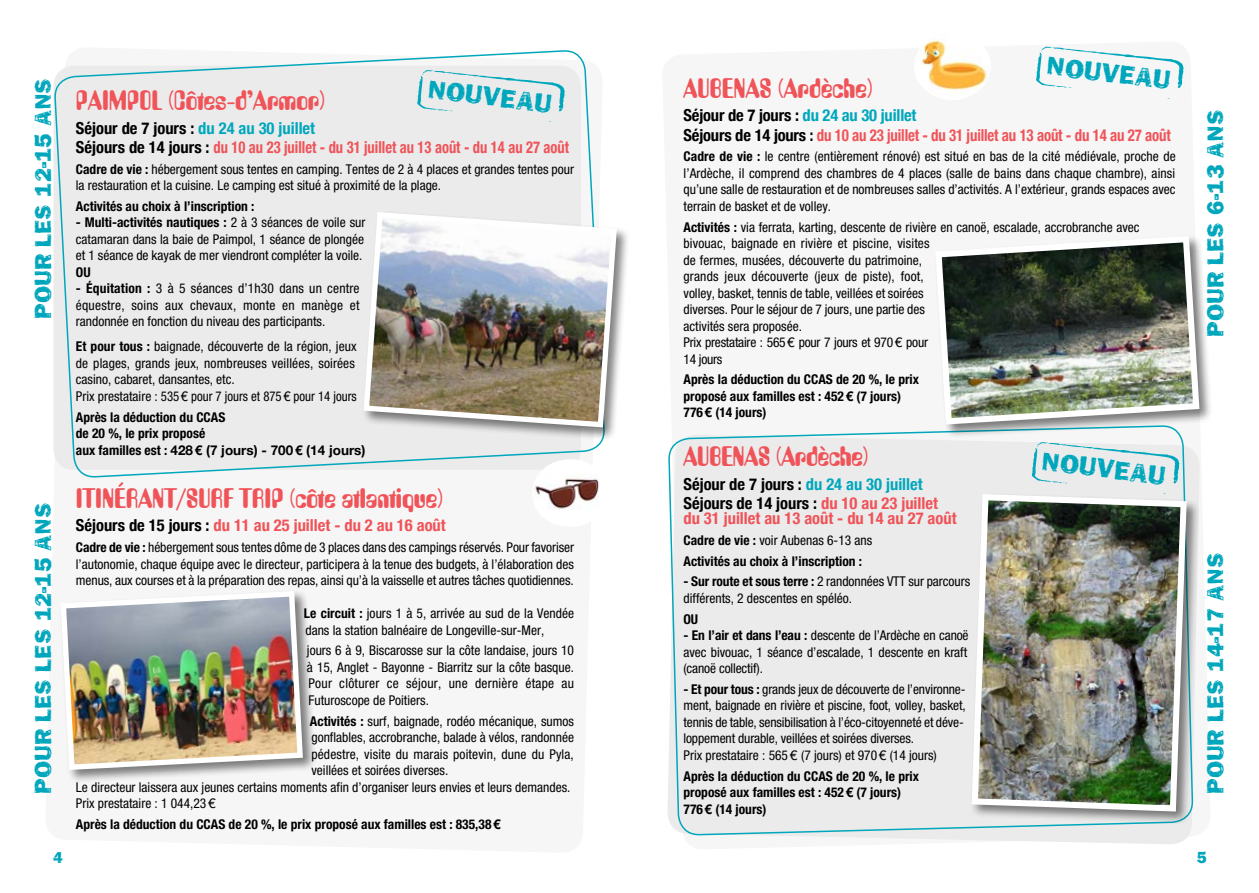
<style>
.page{position:relative;width:1259px;height:893px;background:#fff}
.page>*{position:absolute;margin:0;border:0;box-sizing:border-box;transform-origin:0 0}
.t1{font:27px "Amelia BT";color:#f05358}
.t2{font:27px "Frankie";color:#00a7bc}
.t3{font:24px "Frankie";color:#00a7bc}
.t4{font:700 condensed 16.5px/19.2px "Helvetica Neue";color:#f05358;scale:.9 1}
.t5{font:700 condensed 16.5px/19.2px "Helvetica Neue";color:#f05358;scale:.88 1}
.t6{font:700 condensed 16.5px "Helvetica Neue";color:#f05358}
.t7{font:700 condensed 16.5px/19.2px "Helvetica Neue";color:#000}
.t8{font:16.5px "Frankie";color:#00a7bc}
.t9{font:condensed 13.5px/16.5px "Helvetica Neue";color:#000;text-align:justify}
.t10{font:700 condensed 13.5px/16.5px "Helvetica Neue";color:#000}
.s1{color:#000}
.s2{color:#00a7bc}
.s3{font-weight:700}
.s4{font-stretch:normal}
.s5{color:#f05358}
.s6{font-weight:400}
</style>
<div class="page">
<div style="left:668px;top:431px;width:525px;height:413px;background:#ebebec"></div>
<div style="left:933px;top:235px;width:280px;height:203px;background:#000;opacity:.5"></div>
<img style="left:933px;top:235px;width:269px;height:193px">
<div style="left:970px;top:493px;width:230px;height:332px;background:#000;opacity:.5"></div>
<img style="left:968px;top:491px;width:221px;height:324px">
<svg style="left:54px;top:50px;width:549px;height:428px;background:#e8ebec"></svg>
<div style="left:59px;top:590px;width:258px;height:194px;background:#000;opacity:.5"></div>
<img style="left:59px;top:590px;width:247px;height:183px">
<div style="left:362px;top:211px;width:269px;height:230px;background:#000;opacity:.5"></div>
<img style="left:361px;top:209px;width:258px;height:221px">
<svg style="left:417px;top:70px;width:147px;height:52px;background:#dee7e9"></svg>
<svg style="left:1036px;top:47px;width:147px;height:52px"></svg>
<svg style="left:1031px;top:442px;width:148px;height:52px;background:#dee7e9"></svg>
<img style="left:531px;top:459px;width:72px;height:68px">
<img style="left:919px;top:39px;width:68px;height:56px">
<h2 class="t3" style="left:29px;top:319px;width:243px;rotate:-90deg">POUR LES 12-15 ANS</h2>
<h2 class="t3" style="left:29px;top:794px;width:293px;rotate:-90deg">POUR LES LES 12-15 ANS</h2>
<h1 class="t2" style="left:429px;top:73px;width:91px;rotate:7deg">Nou veau</h1>
<h1 class="t1" style="left:76px;top:85px;width:251px">PAIMPOL (Côtes-d’Armor)</h1>
<p class="t5" style="left:76px;top:117px;width:562px"><span class="s1">Séjour de 7 jours :</span> <span class="s2">du 24 au 30 juillet<br></span><span class="s1">Séjours de 14 jours :</span> du 10 au 23 juillet - du 31 juillet au 13 août - du 14 au 27 août</p>
<p class="t9" style="left:76px;top:160px;width:500px"><span class="s3">Cadre de vie :</span> hébergement sous tentes en camping. Tentes de 2 à 4 places et grandes tentes pour la restauration et la cuisine. Le camping est situé à proximité de la plage.</p>
<p class="t10" style="left:76px;top:198px;width:180px">Activités au choix à l’inscription :</p>
<p class="t9" style="left:76px;top:214px;width:291px"><span class="s3">- Multi-activités nautiques :</span> 2 à 3 séances de voile sur catamaran dans la baie de Paimpol, 1 séance de plongée et 1 séance de kayak de mer viendront compléter la voile.</p>
<p class="t10" style="left:76px;top:264px;width:16px">OU</p>
<p class="t9" style="left:76px;top:280px;width:285px"><span class="s3">- Équitation :</span> 3 à 5 séances d’1h30 dans un centre équestre, soins aux chevaux, monte en manège et randonnée en fonction du niveau des participants.</p>
<p class="t9" style="left:76px;top:338px;width:282px;text-align:left"><span class="s3">Et pour tous :</span> baignade, découverte de la région, jeux de plages, grands jeux, nombreuses veillées, soirées casino, cabaret, dansantes, etc.<br>Prix prestataire : 535<span class="s4">€</span> pour 7 jours et 875<span class="s4">€</span> pour 14 jours</p>
<p class="t10" style="left:76px;top:408px;width:291px">Après la déduction du CCAS<br>de 20 %, le prix proposé<br>aux familles est : <span class="s4">428€ (7 jours) - 700€ (14 jours)</span></p>
<h1 class="t1" style="left:76px;top:482px;width:369px">ITINÉRANT/SURF TRIP (côte atlantique)</h1>
<p class="t6" style="left:76px;top:512px;width:371px"><span class="s1">Séjours de 15 jours :</span> du 11 au 25 juillet - du 2 au 16 août</p>
<p class="t9" style="left:76px;top:539px;width:500px"><span class="s3">Cadre de vie :</span> hébergement sous tentes dôme de 3 places dans des campings réservés. Pour favoriser l’autonomie, chaque équipe avec le directeur, participera à la tenue des budgets, à l’élaboration des menus, aux courses et à la préparation des repas, ainsi qu’à la vaisselle et autres tâches quotidiennes.</p>
<p class="t9" style="left:304px;top:605px;width:272px"><span class="s3">Le circuit :</span> jours 1 à 5, arrivée au sud de la Vendée dans la station balnéaire de Longeville-sur-Mer,</p>
<p class="t9" style="left:307px;top:642px;width:269px">jours 6 à 9, Biscarosse sur la côte landaise, jours 10 à 15, Anglet - Bayonne - Biarritz sur la côte basque.<br>Pour clôturer ce séjour, une dernière étape au Futuroscope de Poitiers.</p>
<p class="t9" style="left:310px;top:712px;width:266px"><span class="s3">Activités :</span> surf, baignade, rodéo mécanique, sumos</p>
<p class="t9" style="left:311px;top:729px;width:264px">gonflables, accrobranche, balade à vélos, randonnée</p>
<p class="t9" style="left:311px;top:745px;width:264px">pédestre, visite du marais poitevin, dune du Pyla,</p>
<p class="t9" style="left:311px;top:762px;width:138px">veillées et soirées diverses.</p>
<p class="t9" style="left:76px;top:778px;width:496px">Le directeur laissera aux jeunes certains moments afin d’organiser leurs envies et leurs demandes.</p>
<p class="t9" style="left:76px;top:795px;width:141px">Prix prestataire : 1 044,23<span class="s4">€</span></p>
<p class="t10" style="left:76px;top:816px;width:426px">Après la déduction du CCAS de 20 %, le prix proposé aux familles est : 835,38<span class="s4">€</span></p>
<h1 class="t2" style="left:1048px;top:49px;width:91px;rotate:7deg">Nou veau</h1>
<h1 class="t1" style="left:683px;top:72px;width:191px">AUBENAS (Ardèche)</h1>
<p class="t4" style="left:683px;top:105px;width:543px"><span class="s1">Séjour de 7 jours :</span> <span class="s2">du 24 au 30 juillet<br></span><span class="s1">Séjours de 14 jours :</span> du 10 au 23 juillet - du 31 juillet au 13 août - du 14 au 27 août</p>
<p class="t9" style="left:683px;top:148px;width:494px"><span class="s3">Cadre de vie :</span> le centre (entièrement rénové) est situé en bas de la cité médiévale, proche de l’Ardèche, il comprend des chambres de 4 places (salle de bains dans chaque chambre), ainsi qu’une salle de restauration et de nombreuses salles d’activités. A l’extérieur, grands espaces avec terrain de basket et de volley.</p>
<p class="t9" style="left:683px;top:218px;width:458px;text-align:left"><span class="s3">Activités :</span> via ferrata, karting, descente de rivière en canoë, escalade, accrobranche avec bivouac, baignade en rivière et piscine, visites<br>de fermes, musées, découverte du patrimoine,<br>grands jeux découverte (jeux de piste), foot,<br>volley, basket, tennis de table, veillées et soirées<br>diverses. Pour le séjour de 7 jours, une partie des<br>activités sera proposée.<br>Prix prestataire : 565<span class="s4">€</span> pour 7 jours et 970<span class="s4">€</span> pour<br>14 jours</p>
<p class="t10" style="left:683px;top:371px;width:237px">Après la déduction du CCAS de 20 %, le prix proposé aux familles est : 452<span class="s4">€</span> (7 jours)<br>776<span class="s4">€</span> (14 jours)</p>
<h1 class="t1" style="left:683px;top:441px;width:187px">AUBENAS (Ardèche)</h1>
<p class="t7" style="left:683px;top:473px;width:256px">Séjour de 7 jours : <span class="s2">du 24 au 30 juillet<br></span>Séjours de 14 jours : <span class="s5">du 10 au 23 juillet</span></p>
<p class="t6" style="left:683px;top:504px;width:274px">du 31 juillet au 13 août - du 14 au 27 août</p>
<p class="t10" style="left:683px;top:529px;width:190px;line-height:20.7px">Cadre de vie : <span class="s6">voir Aubenas 6-13 ans<br></span>Activités au choix à l’inscription :</p>
<p class="t9" style="left:683px;top:573px;width:288px"><span class="s3">- Sur route et sous terre :</span> 2 randonnées VTT sur parcours différents, 2 descentes en spéléo.</p>
<p class="t10" style="left:683px;top:610px;width:16px">OU</p>
<p class="t9" style="left:683px;top:627px;width:287px"><span class="s3">- En l’air et dans l’eau :</span> descente de l’Ardèche en canoë avec bivouac, 1 séance d’escalade, 1 descente en kraft (canoë collectif).</p>
<p class="t9" style="left:683px;top:681px;width:284px;text-align:left"><span class="s3">- Et pour tous :</span> grands jeux de découverte de l’environne&shy;ment, baignade en rivière et piscine, foot, volley, basket, tennis de table, sensibilisation à l’éco-citoyenneté et déve&shy;loppement durable, veillées et soirées diverses.<br>Prix prestataire : 565<span class="s4">€</span> (7 jours) et 970<span class="s4">€</span> (14 jours)</p>
<p class="t10" style="left:683px;top:767px;width:237px">Après la déduction du CCAS de 20 %, le prix proposé aux familles est : 452<span class="s4">€</span> (7 jours)<br>776<span class="s4">€</span> (14 jours)</p>
<h1 class="t2" style="left:1043px;top:445px;width:91px;rotate:7deg">Nou veau</h1>
<h2 class="t3" style="left:1201px;top:337px;width:229px;rotate:-90deg">POUR LES 6-13 ANS</h2>
<h2 class="t3" style="left:1201px;top:794px;width:243px;rotate:-90deg">POUR LES 14-17 ANS</h2>
<p class="t8" style="left:53px;top:848px;width:11px">4</p>
<p class="t8" style="left:1197px;top:848px;width:11px">5</p>
</div>
